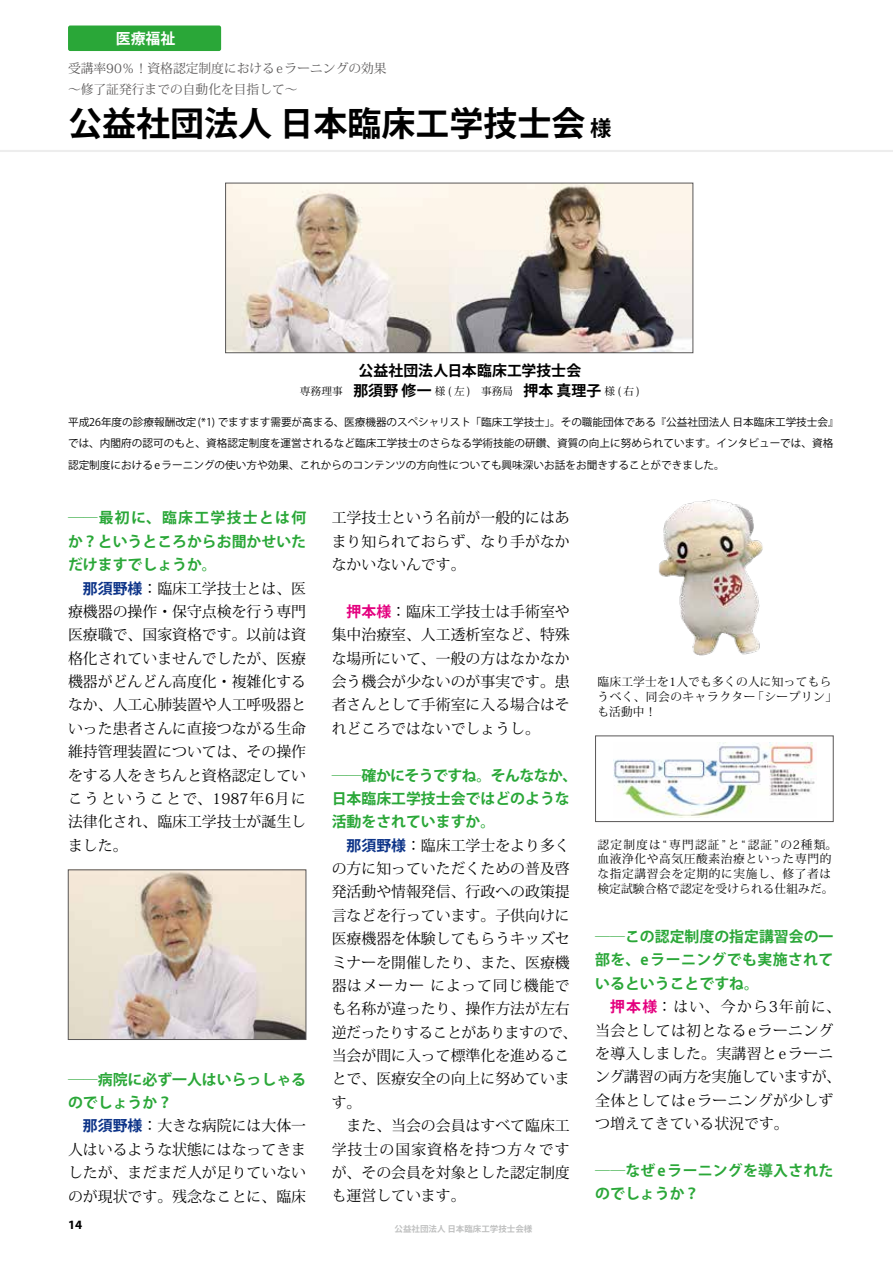
<style>
.page{position:relative;width:893px;height:1263px;background:#fff}
.page>*{position:absolute;margin:0;border:0;box-sizing:border-box;transform-origin:0 0}
.t1{font:700 34.05px "Koz Go Pr 6 N";color:#000}
.t2{font:14.85px/23.4px "Koz Min Pr 6 N";color:#000;text-align:justify}
.t3{font:700 14.85px/23.4px "Koz Go Pr 6 N";color:#2aa738}
.t4{font:14.85px/23.4px "Koz Min Pr 6 N";letter-spacing:.02em;color:#000}
.t5{font:700 14.85px "Koz Go Pr 6 N";letter-spacing:.005em;color:#000}
.t6{font:700 14.85px "Koz Go Pr 6 N";color:#fff}
.t7{font:12.75px/21.3px "Koz Min Pr 6 N";color:#595757}
.t8{font:700 12.75px "Myriad Pro";color:#000}
.t9{font:11.7px/14.9px "Koz Min Pr 6 N";letter-spacing:.045em;color:#000}
.t10{font:11.7px/14.9px "Koz Min Pr 6 N";letter-spacing:.02em;color:#000}
.t11{font:10.65px/21.3px "Koz Go Pr 6 N";color:#000}
.t12{font:10.65px "Koz Min Pr 6 N";letter-spacing:.005em;color:#000}
.t13{font:700 8.55px "Koz Go Pr 6 N";color:#bfc0c0}
.s1{font-size:21.3px}
.s2{font-family:"Koz Go Pr 6 N";font-weight:700;font-size:14.85px}
.s3{font-family:"Koz Go Pr 6 N";font-weight:700;color:#0c3388}
.s4{font-family:"Koz Go Pr 6 N";font-weight:700;color:#e4007f}
</style>
<div class="page">
<hr style="left:0;top:150px;width:893px;height:2px;background:#ededed">
<div style="left:68px;top:26px;width:153px;height:25px;background:#2aa738;border-radius:2px"></div>
<img style="left:227px;top:185px;width:464px;height:166px">
<div style="left:225px;top:183px;width:468px;height:170px;border:1px solid #595757"></div>
<img style="left:70px;top:872px;width:234px;height:166px">
<div style="left:68px;top:870px;width:238px;height:170px;border:1px solid #595757"></div>
<img style="left:659px;top:499px;width:104px;height:157px">
<img style="left:614px;top:743px;width:201px;height:74px">
<div style="left:595px;top:736px;width:238px;height:86px;border:1px solid #595757"></div>
<p class="t6" style="left:116px;top:30px;width:61px">医療福祉</p>
<p class="t7" style="left:68px;top:58px;width:320px">受講率90％！資格認定制度におけるeラーニングの効果～修了証発行までの自動化を目指して～</p>
<h1 class="t1" style="left:68px;top:105px;width:545px">公益社団法人 日本臨床工学技士会 <span class="s1">様</span></h1>
<p class="t5" style="left:358px;top:362px;width:224px">公益社団法人日本臨床工学技士会</p>
<p class="t12" style="left:300px;top:385px;width:342px">専務理事　<span class="s2">那須野 修一</span> 様 ( 左 )　事務局　<span class="s2">押本 真理子</span> 様 ( 右 )</p>
<p class="t11" style="left:68px;top:412px;width:772px">平成26年度の診療報酬改定 (*1) でますます需要が高まる、医療機器のスペシャリスト「臨床工学技士」。その職能団体である『公益社団法人 日本臨床工学技士会』では、内閣府の認可のもと、資格認定制度を運営されるなど臨床工学技士のさらなる学術技能の研鑽、資質の向上に努められています。インタビューでは、資格認定制度における e ラーニングの使い方や効果、これからのコンテンツの方向性についても興味深いお話をお聞きすることができました。</p>
<p class="t3" style="left:68px;top:507px;width:240px;text-align:justify">──最初に、臨床工学技士とは何か？というところからお聞かせいただけますでしょうか。</p>
<p class="t2" style="left:68px;top:577px;width:240px;text-indent:15px"><span class="s3">那須野様</span>：臨床工学技士とは、医療機器の操作・保守点検を行う専門医療職で、国家資格です。以前は資格化されていませんでしたが、医療機器がどんどん高度化・複雑化するなか、人工心肺装置や人工呼吸器といった患者さんに直接つながる生命維持管理装置については、その操作をする人をきちんと資格認定していこうということで、1987年6月に法律化され、臨床工学技士が誕生しました。</p>
<p class="t3" style="left:68px;top:1068px;width:240px">──病院に必ず一人はいらっしゃるのでしょうか？</p>
<p class="t2" style="left:68px;top:1114px;width:240px;text-indent:15px"><span class="s3">那須野様</span>：大きな病院には大体一人はいるような状態にはなってきましたが、まだまだ人が足りていないのが現状です。残念なことに、臨床</p>
<p class="t8" style="left:68px;top:1216px;width:16px">14</p>
<p class="t2" style="left:332px;top:506px;width:240px">工学技士という名前が一般的にはあまり知られておらず、なり手がなかなかいないんです。</p>
<p class="t2" style="left:332px;top:600px;width:240px;text-indent:15px"><span class="s4">押本様</span>：臨床工学技士は手術室や集中治療室、人工透析室など、特殊な場所にいて、一般の方はなかなか会う機会が少ないのが事実です。患者さんとして手術室に入る場合はそれどころではないでしょうし。</p>
<p class="t3" style="left:332px;top:764px;width:247px">──確かにそうですね。そんななか、日本臨床工学技士会ではどのような活動をされていますか。</p>
<p class="t2" style="left:332px;top:834px;width:247px;text-align:left;text-indent:15px"><span class="s3">那須野様</span>：臨床工学士をより多くの方に知っていただくための普及啓発活動や情報発信、行政への政策提言などを行っています。子供向けに医療機器を体験してもらうキッズセミナーを開催したり、また、医療機器はメーカー によって同じ機能でも名称が違ったり、操作方法が左右逆だったりすることがありますので、当会が間に入って標準化を進めることで、医療安全の向上に努めています。</p>
<p class="t2" style="left:332px;top:1114px;width:240px;text-indent:15px">また、当会の会員はすべて臨床工学技士の国家資格を持つ方々ですが、その会員を対象とした認定制度も運営しています。</p>
<p class="t13" style="left:395px;top:1224px;width:139px">公益社団法人 日本臨床工学技士会様</p>
<p class="t10" style="left:597px;top:674px;width:241px">臨床工学士を1人でも多くの人に知ってもらうべく、同会のキャラクター「シープリン」も活動中！</p>
<p class="t9" style="left:597px;top:837px;width:241px">認定制度は“専門認証”と“認証”の2種類。血液浄化や高気圧酸素治療といった専門的な指定講習会を定期的に実施し、修了者は検定試験合格で認定を受けられる仕組みだ。</p>
<p class="t3" style="left:595px;top:925px;width:240px;text-align:justify">──この認定制度の指定講習会の一部を、eラーニングでも実施されているということですね。</p>
<p class="t4" style="left:595px;top:995px;width:247px;text-indent:15px"><span class="s4">押本様</span>：はい、今から3年前に、当会としては初となるeラーニングを導入しました。実講習とeラーニング講習の両方を実施していますが、全体としてはeラーニングが少しずつ増えてきている状況です。</p>
<p class="t3" style="left:595px;top:1159px;width:240px">──なぜ e ラーニングを導入されたのでしょうか？</p>
</div>
